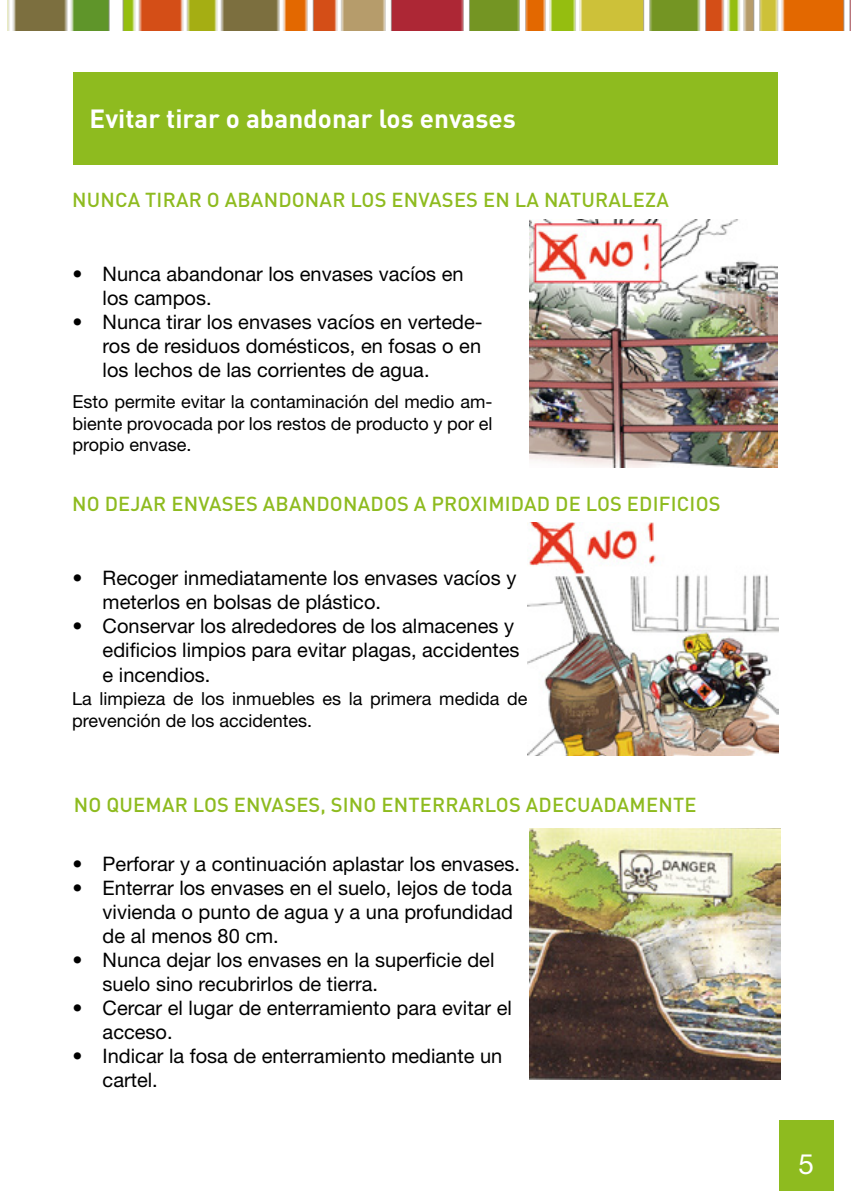
<style>
.page{position:relative;width:851px;height:1191px;background:#fff}
.page>*{position:absolute;margin:0;border:0;box-sizing:border-box;transform-origin:0 0}
.t1{font:28px "Helvetica Neue LT Std";color:#fff}
.t2{font:700 26px "DIN Pro";color:#fff}
.t3{font:20px/24px "Helvetica Neue LT Std";color:#000}
.t4{font:500 20px "DIN Pro";letter-spacing:.01em;color:#8ebb1f}
.t5{font:18px/21.6px "Helvetica Neue LT Std";color:#000;text-align:justify}
</style>
<div class="page">
<div style="left:778px;top:1120px;width:55px;height:71px;background:#8ebb1f"></div>
<img style="left:7px;top:0;width:843px;height:30px">
<div style="left:73px;top:72px;width:704px;height:92px;background:#8ebb1f"></div>
<img style="left:529px;top:828px;width:251px;height:251px">
<img style="left:529px;top:220px;width:248px;height:248px">
<img style="left:527px;top:523px;width:251px;height:232px">
<h2 class="t2" style="left:90px;top:101px;width:427px">Evitar tirar o abandonar los envases</h2>
<p class="t4" style="left:72px;top:186px;width:598px">NUNCA TIRAR O ABANDONAR LOS ENVASES EN LA NATURALEZA</p>
<p class="t3" style="left:103px;top:261px;width:362px;text-indent:-30px">• Nunca abandonar los envases vacíos en los campos.</p>
<p class="t3" style="left:103px;top:309px;width:381px;text-align:justify;text-indent:-30px">• Nunca tirar los envases vacíos en vertede&shy;ros de residuos domésticos, en fosas o en los lechos de las corrientes de agua.</p>
<p class="t5" style="left:73px;top:391px;width:421px">Esto permite evitar la contaminación del medio am&shy;biente provocada por los restos de producto y por el propio envase.</p>
<p class="t4" style="left:72px;top:490px;width:650px">NO DEJAR ENVASES ABANDONADOS A PROXIMIDAD DE LOS EDIFICIOS</p>
<p class="t3" style="left:103px;top:566px;width:415px;text-indent:-30px">• Recoger inmediatamente los envases vacíos y meterlos en bolsas de plástico.</p>
<p class="t3" style="left:103px;top:614px;width:418px;text-indent:-30px">• Conservar los alrededores de los almacenes y edificios limpios para evitar plagas, accidentes e incendios.</p>
<p class="t5" style="left:72px;top:687px;width:457px">La limpieza de los inmuebles es la primera medida de prevención de los accidentes.</p>
<p class="t4" style="left:74px;top:791px;width:624px">NO QUEMAR LOS ENVASES, SINO ENTERRARLOS ADECUADAMENTE</p>
<p class="t3" style="left:73px;top:851px;width:449px">• Perforar y a continuación aplastar los envases.</p>
<p class="t3" style="left:103px;top:875px;width:412px;text-align:justify;text-indent:-30px">• Enterrar los envases en el suelo, lejos de toda vivienda o punto de agua y a una profundidad de al menos 80 cm.</p>
<p class="t3" style="left:103px;top:947px;width:393px;text-indent:-30px">• Nunca dejar los envases en la superficie del suelo sino recubrirlos de tierra.</p>
<p class="t3" style="left:103px;top:995px;width:410px;text-indent:-30px">• Cercar el lugar de enterramiento para evitar el acceso.</p>
<p class="t3" style="left:103px;top:1043px;width:401px;text-indent:-30px">• Indicar la fosa de enterramiento mediante un cartel.</p>
<h1 class="t1" style="left:798px;top:1147px;width:17px">5</h1>
</div>
